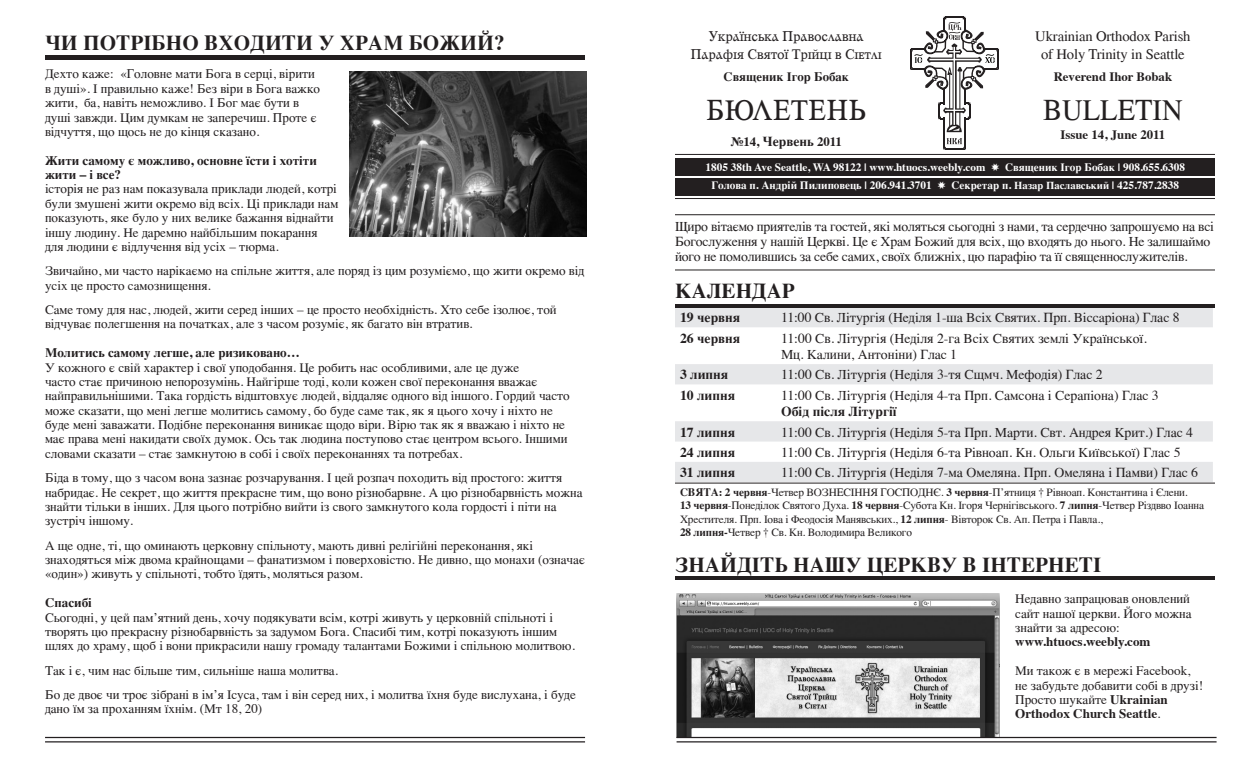
<style>
.page{position:relative;width:1260px;height:765px;background:#fff}
.page>*{position:absolute;margin:0;border:0;box-sizing:border-box;transform-origin:0 0}
.t1{font:30px "Kliment Std 51";color:#231f20;scale:.95 1}
.body{font:700 21.25px "Times";color:#231f20}
.t2{font:14.62px/17.6px "Kliment Std 51";letter-spacing:-.02em;color:#231f20;text-align:center}
.t3{font:13.75px/15px "Times";letter-spacing:-.005em;color:#231f20}
.t4{font:700 13.75px "Times";color:#231f20}
.body-2{font:13.12px/14.4px "Times";color:#231f20}
.body-3{font:700 13.12px/14.4px "Times";color:#231f20}
.t5{font:700 12.88px "Times";color:#231f20}
.t6{font:11.25px/13.5px "Times";letter-spacing:-.01em;color:#231f20}
.t7{font:700 11.25px "Times";color:#fff}
.s1{font-family:"Kliment Std 51";font-weight:400}
.s2{font-size:10.75px}
.s3{font-weight:700}
.s4{font-size:13.75px}
</style>
<div class="page">
<img style="left:677px;top:593px;width:323px;height:144px">
<hr style="left:675px;top:154px;width:540px;height:1px;background:#231f20">
<hr style="left:675px;top:198px;width:540px;height:1px;background:#231f20">
<hr style="left:675px;top:214px;width:540px;height:1px;background:#231f20">
<hr style="left:675px;top:270px;width:540px;height:1px;background:#231f20">
<div style="left:675px;top:158px;width:540px;height:17px;background:#231f20"></div>
<div style="left:675px;top:178px;width:540px;height:18px;background:#231f20"></div>
<hr style="left:675px;top:577px;width:540px;height:3px;background:#231f20">
<svg style="left:675px;top:307px;width:538px;height:175px"></svg>
<hr style="left:964px;top:118px;width:2px;height:30px;background:#231f20">
<hr style="left:943px;top:118px;width:2px;height:30px;background:#231f20">
<svg style="left:943px;top:138px;width:23px;height:12px"></svg>
<svg style="left:910px;top:16px;width:89px;height:116px"></svg>
<hr style="left:677px;top:737px;width:540px;height:1px;background:#231f20">
<hr style="left:45px;top:737px;width:540px;height:1px;background:#231f20">
<hr style="left:677px;top:741px;width:540px;height:1px;background:#231f20">
<hr style="left:45px;top:741px;width:540px;height:1px;background:#231f20">
<hr style="left:675px;top:483px;width:540px;height:1px;background:#231f20">
<hr style="left:675px;top:304px;width:540px;height:3px;background:#231f20">
<hr style="left:45px;top:56px;width:540px;height:4px;background:#231f20">
<img style="left:350px;top:71px;width:236px;height:166px">
<p class="body" style="left:45px;top:22px;width:461px">ЧИ ПОТРІБНО ВХОДИТИ У ХРАМ БОЖИЙ?</p>
<p class="body-2" style="left:45px;top:66px;width:277px">Дехто каже: «Головне мати Бога в серці, вірити в душі». І правильно каже! Без віри в Бога важко жити, ба, навіть неможливо. І Бог має бути в душі завжди. Цим думкам не заперечиш. Проте є відчуття, що щось не до кінця сказано.</p>
<p class="body-3" style="left:45px;top:152px;width:273px">Жити самому є можливо, основне їсти і хотіти жити – і все?</p>
<p class="body-2" style="left:45px;top:181px;width:295px">історія не раз нам показувала приклади людей, котрі були змушені жити окремо від всіх. Ці приклади нам показують, яке було у них велике бажання віднайти іншу людину. Не даремно найбільшим покарання для людини є відлучення від усіх – тюрма.</p>
<p class="body-2" style="left:45px;top:263px;width:541px">Звичайно, ми часто нарікаємо на спільне життя, але поряд із цим розуміємо, що жити окремо від усіх це просто самознищення.</p>
<p class="body-2" style="left:45px;top:301px;width:513px">Саме тому для нас, людей, жити серед інших – це просто необхідність. Хто себе ізолює, той відчуває полегшення на початках, але з часом розуміє, як багато він втратив.</p>
<p class="body-3" style="left:45px;top:344px;width:257px">Молитись самому легше, але ризиковано…</p>
<p class="body-2" style="left:45px;top:359px;width:526px">У кожного є свій характер і свої уподобання. Це робить нас особливими, але це дуже<br>часто стає причиною непорозумінь. Найгірше тоді, коли кожен свої переконання вважає найправильнішими. Така гордість відштовхує людей, віддаляє одного від іншого. Гордий часто може сказати, що мені легше молитись самому, бо буде саме так, як я цього хочу і ніхто не буде мені заважати. Подібне переконання виникає щодо віри. Вірю так як я вважаю і ніхто не має права мені накидати своїх думок. Ось так людина поступово стає центром всього. Іншими словами сказати – стає замкнутою в собі і своїх переконаннях та потребах.</p>
<p class="body-2" style="left:45px;top:469px;width:539px">Біда в тому, що з часом вона зазнає розчарування. І цей розпач походить від простого: життя набридає. Не секрет, що життя прекрасне тим, що воно різнобарвне. А цю різнобарвність можна знайти тільки в інших. Для цього потрібно вийти із свого замкнутого кола гордості і піти на зустріч іншому.</p>
<p class="body-2" style="left:45px;top:537px;width:542px">А ще одне, ті, що оминають церковну спільноту, мають дивні релігійні переконання, які знаходяться між двома крайнощами – фанатизмом і поверховістю. Не дивно, що монахи (означає «один») живуть у спільноті, тобто їдять, моляться разом.</p>
<p class="body-3" style="left:45px;top:594px;width:48px">Спасибі</p>
<p class="body-2" style="left:45px;top:609px;width:531px">Сьогодні, у цей пам’ятний день, хочу подякувати всім, котрі живуть у церковній спільноті і творять цю прекрасну різнобарвність за задумом Бога. Спасибі тим, котрі показують іншим шлях до храму, щоб і вони прикрасили нашу громаду талантами Божими і спільною молитвою.</p>
<p class="body-2" style="left:45px;top:662px;width:295px">Так і є, чим нас більше тим, сильніше наша молитва.</p>
<p class="body-2" style="left:45px;top:686px;width:532px">Бо де двоє чи троє зібрані в ім’я Ісуса, там і він серед них, і молитва їхня буде вислухана, і буде дано їм за проханням їхнім. (Мт 18, 20)</p>
<p class="t2" style="left:1035px;top:27px;width:157px">Ukrainian Orthodox Parish</p>
<p class="t2" style="left:1041px;top:45px;width:145px">of Holy Trinity in Seattle</p>
<p class="t5" style="left:1054px;top:65px;width:120px">Reverend Ihor Bobak</p>
<p class="t1" style="left:1043px;top:88px;width:148px">BULLETIN</p>
<p class="t5" style="left:1061px;top:123px;width:106px">Issue 14, June 2011</p>
<p class="t7" style="left:706px;top:157px;width:481px">1805 38th Ave Seattle, WA 98122 | www.htuocs.weebly.com <span class="s1">✸</span> Священик Ігор Бобак | 908.655.6308</p>
<p class="t7" style="left:712px;top:175px;width:469px">Голова п. Андрій Пилиповець | 206.941.3701 <span class="s1">✸</span> Секретар п. <span class="s2">Назар Паславський</span> | 425.787.2838</p>
<p class="t3" style="left:675px;top:217px;width:541px">Щиро вітаємо приятелів та гостей, які моляться сьогодні з нами, та сердечно запрошуємо на всі<br>Богослуження у нашій Церкві. Це є Храм Божий для всіх, що входять до нього. Не залишаймо його не помолившись за себе самих, своїх ближніх, цю парафію та її священнослужителів.</p>
<p class="body" style="left:675px;top:271px;width:121px">КАЛЕНДАР</p>
<p class="t4" style="left:680px;top:305px;width:62px">19 червня</p>
<p class="t3" style="left:781px;top:309px;width:400px">11:00 Св. Літургія (Неділя 1-ша Всіх Святих. Прп. Віссаріона) Глас 8</p>
<p class="t4" style="left:680px;top:325px;width:62px">26 червня</p>
<p class="t3" style="left:781px;top:329px;width:367px;line-height:16.5px">11:00 Св. Літургія (Неділя 2-га Всіх Святих землі Української.<br>Мц. Калини, Антоніни) Глас 1</p>
<p class="t4" style="left:680px;top:362px;width:50px">3 липня</p>
<p class="t3" style="left:781px;top:366px;width:323px">11:00 Св. Літургія (Неділя 3-тя Сщмч. Мефодія) Глас 2</p>
<p class="t4" style="left:680px;top:382px;width:57px">10 липня</p>
<p class="t3" style="left:781px;top:386px;width:379px">11:00 Св. Літургія (Неділя 4-та Прп. Самсона і Серапіона) Глас 3</p>
<p class="t4" style="left:781px;top:398px;width:117px">Обід після Літургії</p>
<p class="t4" style="left:680px;top:419px;width:57px">17 липня</p>
<p class="t3" style="left:781px;top:423px;width:413px">11:00 Св. Літургія (Неділя 5-та Прп. Марти. Свт. Андрея Крит.) Глас 4</p>
<p class="t4" style="left:680px;top:439px;width:57px">24 липня</p>
<p class="t3" style="left:781px;top:444px;width:401px">11:00 Св. Літургія (Неділя 6-та Рівноап. Кн. Ольги Київської) Глас 5</p>
<p class="t4" style="left:680px;top:459px;width:57px">31 липня</p>
<p class="t3" style="left:781px;top:464px;width:419px">11:00 Св. Літургія (Неділя 7-ма Омеляна. Прп. Омеляна і Памви) Глас 6</p>
<p class="t6" style="left:680px;top:484px;width:526px"><span class="s3">СВЯТА: 2 червня</span>-Четвер ВОЗНЕСІННЯ ГОСПОДНЄ. <span class="s3">3 червня</span>-П’ятниця † Рівноап. Константина і Єлени.<br><span class="s3">13 червня</span>-Понеділок Святого Духа. <span class="s3">18 червня</span>-Субота Кн. Ігоря Чернігівського. <span class="s3">7 липня</span>-Четвер Різдвво Іоанна Хрестителя. Прп. Іова і Феодосія Манявських., <span class="s3">12 липня</span>- Вівторок Св. Ап. Петра і Павла.,<br><span class="s3">28 липня-</span>Четвер † Св. Кн. Володимира Великого</p>
<p class="body" style="left:675px;top:544px;width:428px">ЗНАЙДІТЬ НАШУ ЦЕРКВУ В ІНТЕРНЕТІ</p>
<p class="body-2" style="left:1015px;top:591px;width:178px;text-align:justify">Недавно запрацював оновлений сайт нашої церкви. Його можна знайти за адресою:</p>
<p class="body-3" style="left:1015px;top:633px;width:137px">www.htuocs.weebly.com</p>
<p class="body-2" style="left:1015px;top:662px;width:189px">Ми також є в мережі Facebook, не забудьте добавити собі в друзі!<br>Просто шукайте <span class="s3">Ukrainian<br>Orthodox Church Seattle</span>.</p>
<p class="t2" style="left:691px;top:27px;width:193px">Україиська Православиа<br>Парафія Святої Трійці в Сіетлі</p>
<p class="t5" style="left:724px;top:65px;width:127px">Священик Ігор Бобак</p>
<p class="t1" style="left:706px;top:88px;width:170px">БЮЛЕТЕИЬ</p>
<p class="t5" style="left:731px;top:130px;width:113px">№14, <span class="s4">Червень</span> 2011</p>
</div>
